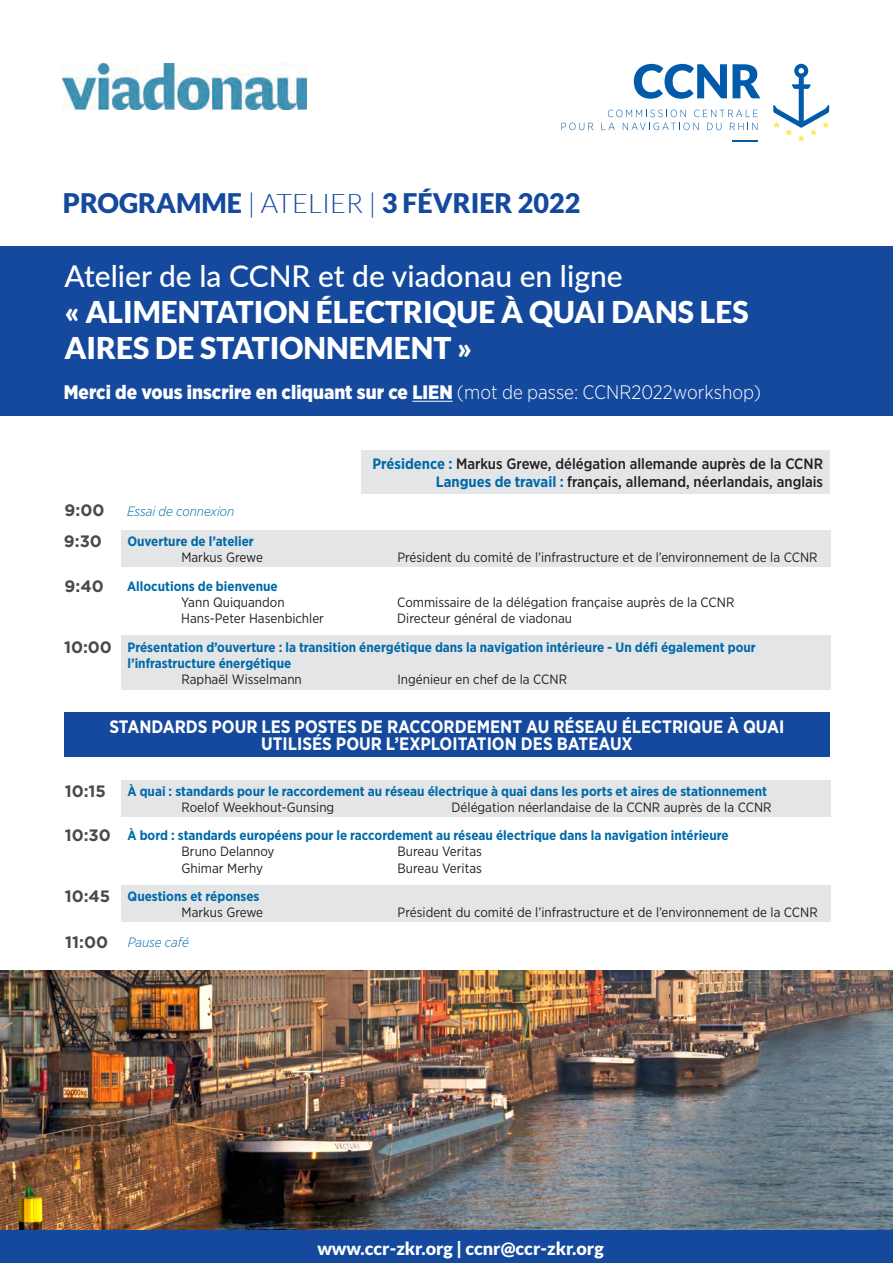
<style>
.page{position:relative;width:893px;height:1263px;background:#fff}
.page>*{position:absolute;margin:0;border:0;box-sizing:border-box;transform-origin:0 0}
.t1{font:900 30px/36px "Lato";color:#fff}
.t2{font:900 27px "Lato";color:#14499d}
.t3{font:900 19.5px "Gotham Narrow";color:#fff}
.HEURE{font:700 18px/16.5px "Gotham Narrow";color:#fff;text-align:center}
.t4{font:900 18px "Lato";color:#fff}
.t5{font:700 16.5px "Gotham";color:#494a4b}
.t6{font:500 15px "Gotham Narrow";color:#231f20}
.t7{font:13.5px "Gotham Narrow";color:#231f20}
.t8{font:700 13.5px/16.2px "Gotham Narrow";color:#006aa8}
.t9{font:italic 300 13.5px "Gotham Narrow";color:#006aa8}
.s1{font-weight:300}
.s2{font-weight:500}
.s3{font-weight:700;color:#006aa8}
</style>
<div class="page">
<div style="left:0;top:1229px;width:893px;height:34px;background:#14499d"></div>
<div style="left:0;top:246px;width:893px;height:169px;background:#14499d"></div>
<hr style="left:412px;top:401px;width:41px;height:1px;background:#fff">
<img style="left:63px;top:64px;width:243px;height:45px">
<div style="left:121px;top:530px;width:709px;height:37px;background:#e4e5e7"></div>
<div style="left:121px;top:636px;width:709px;height:54px;background:#e4e5e7"></div>
<div style="left:361px;top:451px;width:469px;height:43px;background:#e4e5e7"></div>
<div style="left:121px;top:780px;width:709px;height:36px;background:#e4e5e7"></div>
<div style="left:64px;top:712px;width:766px;height:44px;background:#14499d"></div>
<div style="left:121px;top:885px;width:709px;height:37px;background:#e4e5e7"></div>
<svg style="left:773px;top:64px;width:56px;height:77px"></svg>
<svg style="left:634px;top:64px;width:126px;height:35px"></svg>
<svg style="left:608px;top:110px;width:78px;height:7px"></svg>
<svg style="left:694px;top:110px;width:64px;height:7px"></svg>
<svg style="left:561px;top:123px;width:32px;height:7px"></svg>
<svg style="left:601px;top:123px;width:14px;height:7px"></svg>
<svg style="left:623px;top:123px;width:76px;height:7px"></svg>
<svg style="left:707px;top:123px;width:14px;height:7px"></svg>
<svg style="left:730px;top:123px;width:27px;height:7px"></svg>
<svg style="left:732px;top:141px;width:26px;height:1px"></svg>
<img style="left:0;top:970px;width:893px;height:259px">
<p class="t2" style="left:63px;top:188px;width:519px">PROGRAMME <span class="s1">| ATELIER |</span> 3 FÉVRIER 2022</p>
<p class="t1" style="left:65px;top:258px;width:685px"><span class="s2">Atelier de la CCNR et de viadonau en ligne<br></span>« ALIMENTATION ÉLECTRIQUE À QUAI DANS LES<br>AIRES DE STATIONNEMENT »</p>
<p class="t3" style="left:64px;top:380px;width:699px">Merci de vous inscrire en cliquant sur ce LIEN <span class="s1">(mot de passe: CCNR2022workshop)</span></p>
<p class="t5" style="left:65px;top:501px;width:41px">9:00</p>
<p class="t9" style="left:127px;top:503px;width:109px">Essai de connexion</p>
<p class="t6" style="left:372px;top:455px;width:452px"><span class="s3">Présidence :</span> Markus Grewe, délégation allemande auprès de la CCNR</p>
<p class="t6" style="left:436px;top:473px;width:389px"><span class="s3">Langues de travail :</span> français, allemand, néerlandais, anglais</p>
<p class="t5" style="left:64px;top:532px;width:40px">9:30</p>
<p class="t8" style="left:127px;top:533px;width:128px">Ouverture de l’atelier</p>
<p class="t7" style="left:181px;top:549px;width:83px">Markus Grewe</p>
<p class="t7" style="left:397px;top:549px;width:422px">Président du comité de l’infrastructure et de l’environnement de la CCNR</p>
<p class="t5" style="left:65px;top:577px;width:41px">9:40</p>
<p class="t8" style="left:127px;top:578px;width:152px">Allocutions de bienvenue</p>
<p class="t7" style="left:181px;top:594px;width:105px">Yann Quiquandon</p>
<p class="t7" style="left:397px;top:594px;width:339px">Commissaire de la délégation française auprès de la CCNR</p>
<p class="t7" style="left:181px;top:610px;width:144px">Hans-Peter Hasenbichler</p>
<p class="t7" style="left:397px;top:610px;width:176px">Directeur général de viadonau</p>
<p class="t5" style="left:64px;top:637px;width:49px">10:00</p>
<p class="t8" style="left:127px;top:639px;width:630px">Présentation d’ouverture : la transition énergétique dans la navigation intérieure - Un défi également pour l’infrastructure énergétique</p>
<p class="t7" style="left:181px;top:671px;width:122px">Raphaël Wisselmann</p>
<p class="t7" style="left:397px;top:671px;width:171px">Ingénieur en chef de la CCNR</p>
<p class="HEURE" style="left:109px;top:718px;width:676px">STANDARDS POUR LES POSTES DE RACCORDEMENT AU RÉSEAU ÉLECTRIQUE À QUAI<br>UTILISÉS POUR L’EXPLOITATION DES BATEAUX</p>
<p class="t5" style="left:65px;top:782px;width:43px">10:15</p>
<p class="t8" style="left:128px;top:783px;width:641px">À quai : standards pour le raccordement au réseau électrique à quai dans les ports et aires de stationnement</p>
<p class="t7" style="left:182px;top:799px;width:154px">Roelof Weekhout-Gunsing</p>
<p class="t7" style="left:452px;top:799px;width:321px">Délégation néerlandaise de la CCNR auprès de la CCNR</p>
<p class="t5" style="left:65px;top:826px;width:48px">10:30</p>
<p class="t8" style="left:128px;top:827px;width:603px">À bord : standards européens pour le raccordement au réseau électrique dans la navigation intérieure</p>
<p class="t7" style="left:182px;top:843px;width:94px">Bruno Delannoy</p>
<p class="t7" style="left:398px;top:843px;width:86px">Bureau Veritas</p>
<p class="t7" style="left:182px;top:859px;width:83px">Ghimar Merhy</p>
<p class="t7" style="left:398px;top:859px;width:86px">Bureau Veritas</p>
<p class="t5" style="left:65px;top:887px;width:47px">10:45</p>
<p class="t8" style="left:128px;top:888px;width:133px">Questions et réponses</p>
<p class="t7" style="left:182px;top:904px;width:83px">Markus Grewe</p>
<p class="t7" style="left:398px;top:904px;width:422px">Président du comité de l’infrastructure et de l’environnement de la CCNR</p>
<p class="t5" style="left:65px;top:932px;width:44px">11:00</p>
<p class="t9" style="left:128px;top:934px;width:63px">Pause café</p>
<p class="t4" style="left:317px;top:1238px;width:288px">www.ccr-zkr.org | ccnr@ccr-zkr.org</p>
</div>
